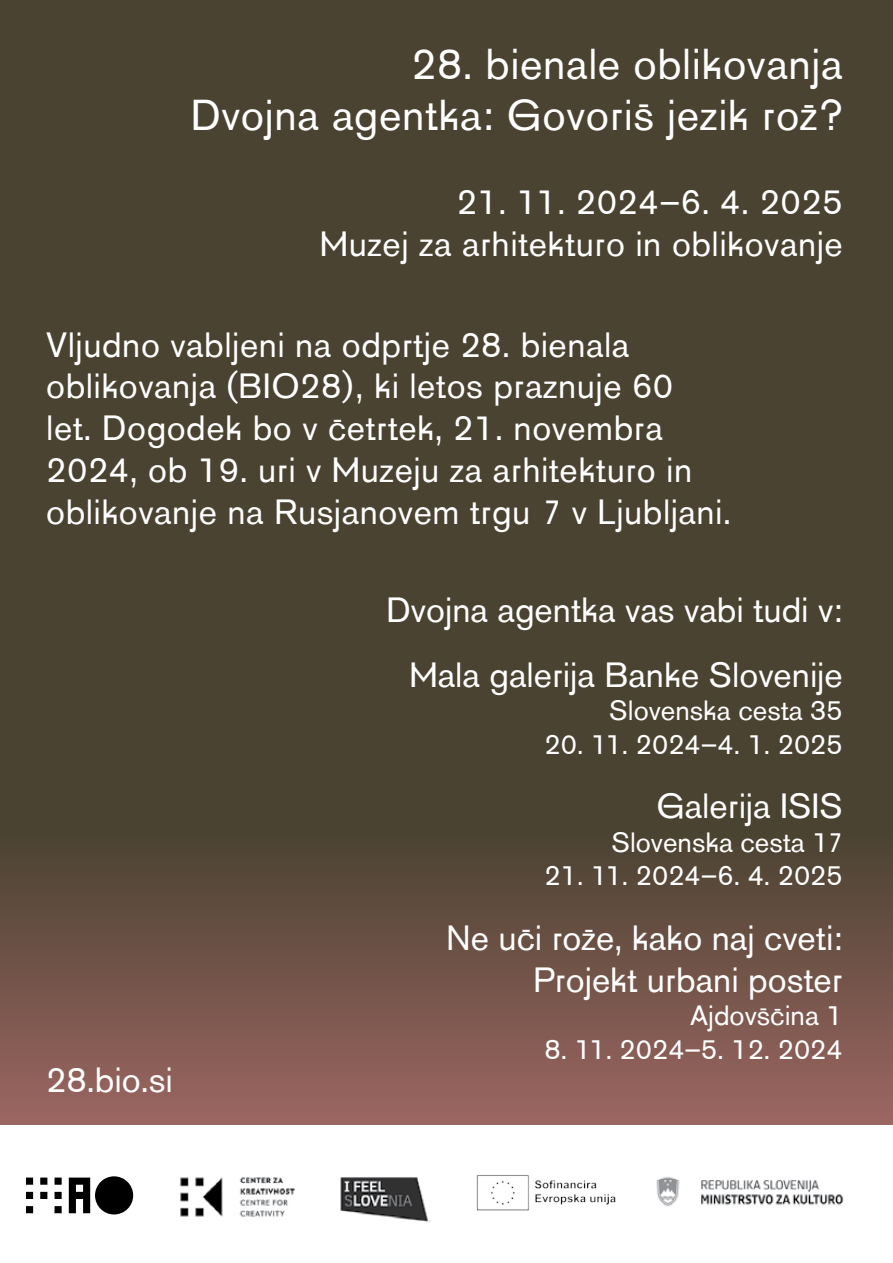
<style>
.page{position:relative;width:893px;height:1263px;background:#fff}
.page>*{position:absolute;margin:0;border:0;box-sizing:border-box;transform-origin:0 0}
.t1{font:43.05px/51.6px "Akzidenz Grotesk CE Rafaela";letter-spacing:.015em;color:#fff;text-align:right}
.t2{font:34.95px/41.8px "Akzidenz Grotesk CE Rafaela";letter-spacing:.015em;color:#fff;text-align:right}
.t3{font:27.9px "Akzidenz Grotesk CE Rafaela";color:#fff}
</style>
<div class="page">
<div style="left:0;top:0;width:893px;height:1125px;background:#4a4331"></div>
<svg style="left:0;top:868px;width:893px;height:257px;background:#78564c"></svg>
<svg style="left:26px;top:1176px;width:107px;height:38px"></svg>
<img style="left:180px;top:1177px;width:115px;height:40px">
<img style="left:340px;top:1177px;width:90px;height:45px">
<img style="left:656px;top:1177px;width:188px;height:30px">
<img style="left:476px;top:1175px;width:140px;height:36px">
<p class="t1" style="left:190px;top:38px;width:654px">28. bienale oblikovanja<br>Dvojna agentka: Govoriš jezik rož?</p>
<p class="t2" style="left:320px;top:181px;width:524px">21. 11. 2024–6. 4. 2025<br>Muzej za arhitekturo in oblikovanje</p>
<p class="t2" style="left:46px;top:323px;width:686px;text-align:left">Vljudno vabljeni na odprtje 28. bienala oblikovanja (BIO28), ki letos praznuje 60<br>let. Dogodek bo v četrtek, 21. novembra 2024, ob 19. uri v Muzeju za arhitekturo in oblikovanje na Rusjanovem trgu 7 v Ljubljani.</p>
<p class="t2" style="left:46px;top:1059px;width:128px">28.bio.si</p>
<p class="t2" style="left:386px;top:577px;width:458px;line-height:64.7px">Dvojna agentka vas vabi tudi v:<br>Mala galerija Banke Slovenije</p>
<p class="t3" style="left:609px;top:694px;width:235px">Slovenska cesta 35</p>
<p class="t3" style="left:545px;top:727px;width:300px">20. 11. 2024–4. 1. 2025</p>
<p class="t2" style="left:656px;top:785px;width:188px">Galerija ISIS</p>
<p class="t3" style="left:611px;top:825px;width:233px">Slovenska cesta 17</p>
<p class="t3" style="left:545px;top:859px;width:300px">21. 11. 2024–6. 4. 2025</p>
<p class="t2" style="left:446px;top:916px;width:398px">Ne uči rože, kako naj cveti:<br>Projekt urbani poster</p>
<p class="t3" style="left:690px;top:999px;width:154px">Ajdovščina 1</p>
<p class="t3" style="left:545px;top:1032px;width:300px">8. 11. 2024–5. 12. 2024</p>
</div>
